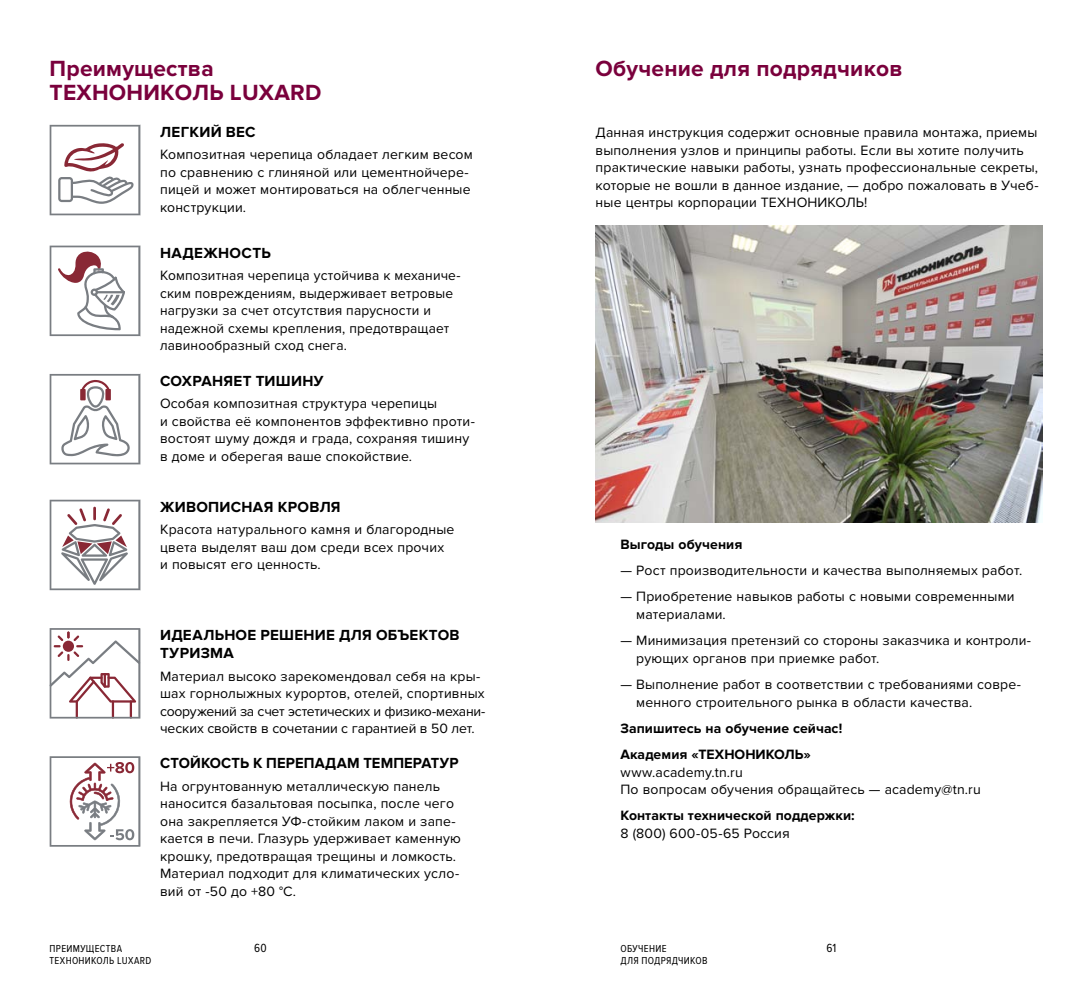
<style>
.page{position:relative;width:1092px;height:993px;background:#fff}
.page>*{position:absolute;margin:0;border:0;box-sizing:border-box;transform-origin:0 0}
.t1{font:700 22.75px/24.5px "Proxima Nova";letter-spacing:.01em;color:#7a003c}
.t2{font:700 15.05px/18.2px "Proxima Nova";letter-spacing:.015em;color:#000}
.t3{font:14px/17.5px "Proxima Nova";letter-spacing:.01em;color:#000}
.t4{font:700 14px/26.2px "Proxima Nova";letter-spacing:.005em;color:#000}
.t5{font:12.25px "Proxima Nova Cond";color:#000}
.t6{font:10.5px/12.2px "Proxima Nova Cond";letter-spacing:.03em;color:#000}
</style>
<div class="page">
<img style="left:595px;top:225px;width:447px;height:297px">
<svg style="left:50px;top:245px;width:90px;height:91px"></svg>
<svg style="left:50px;top:374px;width:90px;height:90px"></svg>
<svg style="left:50px;top:499px;width:90px;height:91px"></svg>
<svg style="left:50px;top:756px;width:90px;height:90px"></svg>
<svg style="left:49px;top:628px;width:91px;height:90px"></svg>
<svg style="left:50px;top:125px;width:90px;height:90px"></svg>
<h1 class="t1" style="left:50px;top:57px;width:273px">Преимущества<br>ТЕХНОНИКОЛЬ LUXARD</h1>
<h1 class="t1" style="left:595px;top:57px;width:308px">Обучение для подрядчиков</h1>
<p class="t2" style="left:160px;top:123px;width:22px">Легки</p>
<p class="t2" style="left:211px;top:123px;width:26px">й вес</p>
<p class="t3" style="left:160px;top:146px;width:314px">Композитная черепица обладает легким весом по сравнению с глиняной или цементнойчере&shy;пицей и может монтироваться на облегченные конструкции.</p>
<p class="t3" style="left:595px;top:124px;width:444px">Данная инструкция содержит основные правила монтажа, приемы выполнения узлов и принципы работы. Если вы хотите получить практические навыки работы, узнать профессиональные секреты, которые не вошли в данное издание, — добро пожаловать в Учеб&shy;ные центры корпорации ТЕХНОНИКОЛЬ!</p>
<p class="t2" style="left:160px;top:244px;width:23px">Наде</p>
<p class="t2" style="left:203px;top:244px;width:26px">жность</p>
<p class="t3" style="left:160px;top:267px;width:302px">Композитная черепица устойчива к механиче&shy;ским повреждениям, выдерживает ветровые нагрузки за счет отсутствия парусности и надежной схемы крепления, предотвращает лавинообразный сход снега.</p>
<p class="t2" style="left:160px;top:372px;width:22px">Сохран</p>
<p class="t2" style="left:223px;top:372px;width:45px">яет тишину</p>
<p class="t3" style="left:160px;top:395px;width:316px">Особая композитная структура черепицы<br>и свойства её компонентов эффективно проти&shy;востоят шуму дождя и града, сохраняя тишину в доме и оберегая ваше спокойствие.</p>
<p class="t2" style="left:160px;top:497px;width:13px">Живописна</p>
<p class="t2" style="left:264px;top:497px;width:26px">я кровл</p>
<p class="t2" style="left:331px;top:497px;width:11px">я</p>
<p class="t3" style="left:160px;top:521px;width:296px">Красота натурального камня и благородные цвета выделят ваш дом среди всех прочих и повысят его ценность.</p>
<p class="t2" style="left:160px;top:626px;width:301px">ИДЕАЛЬНОЕ РЕШЕНИЕ ДЛЯ ОБЪЕКТОВ<br>ТУРИЗМА</p>
<p class="t3" style="left:160px;top:667px;width:327px">Материал высоко зарекомендовал себя на кры&shy;шах горнолыжных курортов, отелей, спортивных сооружений за счет эстетических и физико-механи&shy;ческих свойств в сочетании с гарантией в 50 лет.</p>
<p class="t2" style="left:160px;top:754px;width:52px">Стойкость</p>
<p class="t2" style="left:253px;top:754px;width:25px">к перепадам</p>
<p class="t2" style="left:363px;top:754px;width:11px">температур</p>
<p class="t3" style="left:160px;top:777px;width:302px">На огрунтованную металлическую панель наносится базальтовая посыпка, после чего она закрепляется УФ-стойким лаком и запе&shy;кается в печи. Глазурь удерживает каменную крошку, предотвращая трещины и ломкость.<br>Материал подходит для климатических усло&shy;вий от -50 до +80 °С.</p>
<p class="t4" style="left:620px;top:531px;width:123px">Выгоды обучения</p>
<p class="t3" style="left:620px;top:561px;width:403px">— Рост производительности и качества выполняемых работ.</p>
<p class="t3" style="left:636px;top:588px;width:380px;text-indent:-16px">— Приобретение навыков работы с новыми современными материалами.</p>
<p class="t3" style="left:636px;top:631px;width:396px;text-indent:-16px">— Минимизация претензий со стороны заказчика и контроли&shy;рующих органов при приемке работ.</p>
<p class="t3" style="left:636px;top:675px;width:386px;text-indent:-16px">— Выполнение работ в соответствии с требованиями совре&shy;менного строительного рынка в области качества.</p>
<p class="t4" style="left:620px;top:715px;width:223px">Запишитесь на обучение сейчас!<br>Академия «ТЕХНОНИКОЛЬ»</p>
<p class="t3" style="left:620px;top:763px;width:362px">www.academy.tn.ru<br>По вопросам обучения обращайтесь — academy@tn.ru</p>
<p class="t4" style="left:620px;top:802px;width:236px">Контакты технической поддержки:</p>
<p class="t3" style="left:620px;top:824px;width:171px">8 (800) 600-05-65 Россия</p>
<p class="t6" style="left:50px;top:942px;width:74px">Преимущества<br>ТЕХН</p>
<p class="t6" style="left:72px;top:954px;width:52px">ОНИКОЛЬ LUXARD</p>
<p class="t5" style="left:254px;top:940px;width:14px">60</p>
<p class="t5" style="left:826px;top:940px;width:11px">61</p>
<p class="t6" style="left:620px;top:942px;width:89px">Обучение<br>для подрядчиков</p>
</div>
